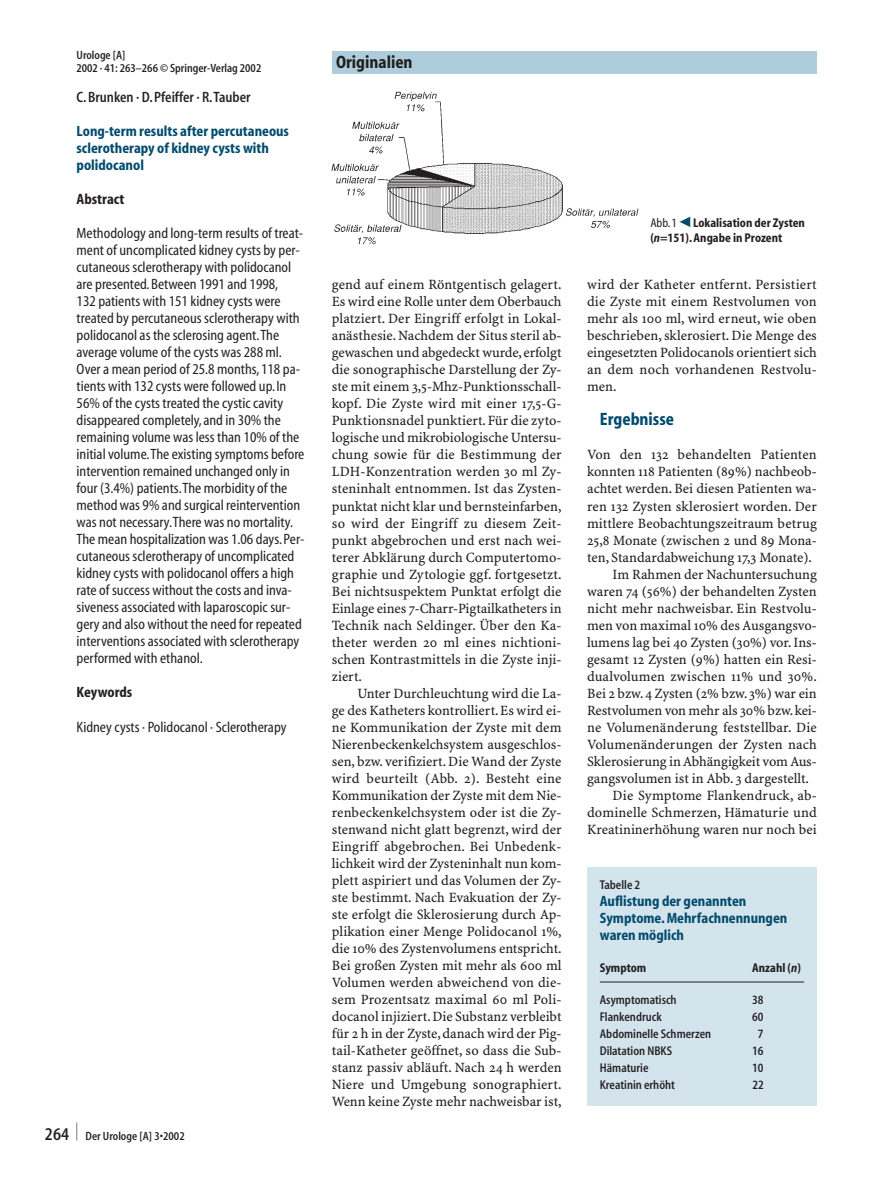
<style>
.page{position:relative;width:893px;height:1178px;background:#fff}
.page>*{position:absolute;margin:0;border:0;box-sizing:border-box;transform-origin:0 0}
.t1{font:700 condensed 18px "S Myriad";color:#231f20}
.t2{font:700 condensed 18px "S Myriad";color:#004b6c}
.t3{font:600 condensed 18px "S Myriad";color:#231f20;scale:.38 1}
.t4{font:condensed 15px/17px "S Myriad";color:#231f20}
.t5{font:700 condensed 15px/17px "S Myriad";color:#004b6c}
.t6{font:600 condensed 15px "S Myriad";color:#231f20}
.t7{font:700 condensed 15px "S Myriad";color:#231f20}
.t8{font:14.25px/17px "S Minion Plus";color:#231f20;text-align:justify}
.t9{font:600 condensed 12.75px "S Myriad";color:#231f20}
.t10{font:700 condensed 12.75px/15px "S Myriad";color:#231f20}
.t11{font:600 condensed 12px/12.8px "S Myriad";color:#231f20}
.s1{font-size:18px}
.s2{font-weight:400}
.s3{font-family:"Mathematical Pi Six";font-weight:400;font-stretch:normal;font-size:14.25px;color:#004b6c}
.s4{font-style:italic}
</style>
<div class="page">
<div style="left:332px;top:51px;width:484px;height:23px;background:#aecddc"></div>
<img style="left:332px;top:91px;width:306px;height:154px">
<div style="left:587px;top:867px;width:229px;height:239px;background:#d3e4ed"></div>
<hr style="left:600px;top:981px;width:204px;height:1px;background:#231f20">
<p class="t11" style="left:77px;top:50px;width:186px">Urologe [A]<br>2002 · 41: 263–266 © Springer-Verlag 2002</p>
<p class="t6" style="left:77px;top:91px;width:175px">C.Brunken · D.Pfeiffer · R.Tauber</p>
<p class="t5" style="left:77px;top:124px;width:214px">Long-term results after percutaneous sclerotherapy of kidney cysts with polidocanol</p>
<p class="t7" style="left:77px;top:193px;width:49px">Abstract</p>
<p class="t4" style="left:77px;top:224px;width:229px">Methodology and long-term results of treat&shy;ment of uncomplicated kidney cysts by per&shy;cutaneous sclerotherapy with polidocanol are presented.Between 1991 and 1998,<br>132 patients with 151 kidney cysts were treated by percutaneous sclerotherapy with polidocanol as the sclerosing agent.The average volume of the cysts was 288 ml.<br>Over a mean period of 25.8 months,118 pa&shy;tients with 132 cysts were followed up.In 56% of the cysts treated the cystic cavity disappeared completely,and in 30% the remaining volume was less than 10% of the initial volume.The existing symptoms before intervention remained unchanged only in four (3.4%) patients.The morbidity of the method was 9% and surgical reintervention was not necessary.There was no mortality.<br>The mean hospitalization was 1.06 days.Per&shy;cutaneous sclerotherapy of uncomplicated kidney cysts with polidocanol offers a high rate of success without the costs and inva&shy;siveness associated with laparoscopic sur&shy;gery and also without the need for repeated interventions associated with sclerotherapy performed with ethanol.</p>
<p class="t7" style="left:77px;top:686px;width:57px">Keywords</p>
<p class="t4" style="left:77px;top:718px;width:211px">Kidney cysts · Polidocanol · Sclerotherapy</p>
<p class="t3" style="left:76px;top:1123px;width:5px">|</p>
<p class="t11" style="left:45px;top:1130px;width:141px"><span class="s1">264</span> Der Urologe [A] 3•2002</p>
<p class="t1" style="left:336px;top:55px;width:78px">Originalien</p>
<p class="t8" style="left:332px;top:277px;width:231px">gend auf einem Röntgentisch gelagert.<br>Es wird eine Rolle unter dem Oberbauch platziert. Der Eingriff erfolgt in Lokal&shy;anästhesie. Nachdem der Situs steril ab&shy;gewaschen und abgedeckt wurde,erfolgt die sonographische Darstellung der Zy&shy;ste mit einem 3,5-Mhz-Punktionsschall&shy;kopf. Die Zyste wird mit einer 17,5-G-Punktionsnadel punktiert. Für die zyto&shy;logische und mikrobiologische Untersu&shy;chung sowie für die Bestimmung der LDH-Konzentration werden 30 ml Zy&shy;steninhalt entnommen. Ist das Zysten&shy;punktat nicht klar und bernsteinfarben, so wird der Eingriff zu diesem Zeit&shy;punkt abgebrochen und erst nach wei&shy;terer Abklärung durch Computertomo&shy;graphie und Zytologie ggf. fortgesetzt.<br>Bei nichtsuspektem Punktat erfolgt die Einlage eines 7-Charr-Pigtailkatheters in Technik nach Seldinger. Über den Ka&shy;theter werden 20 ml eines nichtioni&shy;schen Kontrastmittels in die Zyste inji&shy;ziert.</p>
<p class="t8" style="left:332px;top:685px;width:231px;text-indent:26px">Unter Durchleuchtung wird die La&shy;ge des Katheters kontrolliert. Es wird ei&shy;ne Kommunikation der Zyste mit dem Nierenbeckenkelchsystem ausgeschlos&shy;sen, bzw. verifiziert. Die Wand der Zyste wird beurteilt (Abb. 2). Besteht eine Kommunikation der Zyste mit dem Nie&shy;renbeckenkelchsystem oder ist die Zy&shy;stenwand nicht glatt begrenzt, wird der Eingriff abgebrochen. Bei Unbedenk&shy;lichkeit wird der Zysteninhalt nun kom&shy;plett aspiriert und das Volumen der Zy&shy;ste bestimmt. Nach Evakuation der Zy&shy;ste erfolgt die Sklerosierung durch Ap&shy;plikation einer Menge Polidocanol 1%, die 10% des Zystenvolumens entspricht.<br>Bei großen Zysten mit mehr als 600 ml Volumen werden abweichend von die&shy;sem Prozentsatz maximal 60 ml Poli&shy;docanol injiziert. Die Substanz verbleibt für 2 h in der Zyste, danach wird der Pig&shy;tail-Katheter geöffnet, so dass die Sub&shy;stanz passiv abläuft. Nach 24 h werden Niere und Umgebung sonographiert.<br>Wenn keine Zyste mehr nachweisbar ist,</p>
<p class="t10" style="left:650px;top:217px;width:156px"><span class="s2">Abb.1</span> <span class="s3">-</span> Lokalisation der Zysten (<span class="s4">n</span>=151). Angabe in Prozent</p>
<p class="t8" style="left:587px;top:277px;width:231px">wird der Katheter entfernt. Persistiert die Zyste mit einem Restvolumen von mehr als 100 ml, wird erneut, wie oben beschrieben, sklerosiert. Die Menge des eingesetzten Polidocanols orientiert sich an dem noch vorhandenen Restvolu&shy;men.</p>
<p class="t2" style="left:600px;top:412px;width:76px">Ergebnisse</p>
<p class="t8" style="left:587px;top:447px;width:231px">Von den 132 behandelten Patienten</p>
<p class="t8" style="left:587px;top:464px;width:231px">konnten 118 Patienten (89%) nachbeob-</p>
<p class="t8" style="left:587px;top:481px;width:231px">achtet werden. Bei diesen Patienten wa-</p>
<p class="t8" style="left:587px;top:498px;width:231px">ren 132 Zysten sklerosiert worden. Der</p>
<p class="t8" style="left:587px;top:515px;width:231px">mittlere Beobachtungszeitraum betrug</p>
<p class="t8" style="left:587px;top:532px;width:231px">25,8 Monate (zwischen 2 und 89 Mona-</p>
<p class="t8" style="left:587px;top:549px;width:226px">ten, Standardabweichung 17,3 Monate).</p>
<p class="t8" style="left:612px;top:566px;width:206px">Im Rahmen der Nachuntersuchung</p>
<p class="t8" style="left:587px;top:583px;width:231px">waren 74 (56%) der behandelten Zysten</p>
<p class="t8" style="left:587px;top:600px;width:231px">nicht mehr nachweisbar. Ein Restvolu-</p>
<p class="t8" style="left:587px;top:617px;width:231px">men von maximal 10% des Ausgangsvo-</p>
<p class="t8" style="left:587px;top:634px;width:231px">lumens lag bei 40 Zysten (30%) vor. Ins-</p>
<p class="t8" style="left:587px;top:651px;width:231px">gesamt 12 Zysten (9%) hatten ein Resi-</p>
<p class="t8" style="left:587px;top:668px;width:231px">dualvolumen zwischen 11% und 30%.</p>
<p class="t8" style="left:587px;top:685px;width:231px">Bei 2 bzw. 4 Zysten (2% bzw. 3%) war ein</p>
<p class="t8" style="left:587px;top:702px;width:231px">Restvolumen von mehr als 30% bzw. kei-</p>
<p class="t8" style="left:587px;top:719px;width:231px">ne Volumenänderung feststellbar. Die</p>
<p class="t8" style="left:587px;top:736px;width:231px">Volumenänderungen der Zysten nach</p>
<p class="t8" style="left:587px;top:753px;width:231px">Sklerosierung in Abhängigkeit vom Aus-</p>
<p class="t8" style="left:587px;top:770px;width:223px">gangsvolumen ist in Abb. 3 dargestellt.</p>
<p class="t8" style="left:612px;top:787px;width:206px">Die Symptome Flankendruck, ab-</p>
<p class="t8" style="left:587px;top:804px;width:231px">dominelle Schmerzen, Hämaturie und</p>
<p class="t8" style="left:587px;top:821px;width:231px">Kreatininerhöhung waren nur noch bei</p>
<p class="t9" style="left:600px;top:879px;width:42px">Tabelle 2</p>
<p class="t5" style="left:600px;top:893px;width:189px">Auflistung der genannten<br>Symptome. Mehrfachnennungen waren möglich</p>
<p class="t10" style="left:600px;top:961px;width:48px">Symptom</p>
<p class="t10" style="left:752px;top:961px;width:50px">Anzahl (<span class="s4">n</span>)</p>
<p class="t9" style="left:600px;top:994px;width:78px">Asymptomatisch</p>
<p class="t9" style="left:752px;top:994px;width:13px">38</p>
<p class="t9" style="left:600px;top:1011px;width:63px">Flankendruck</p>
<p class="t9" style="left:752px;top:1011px;width:13px">60</p>
<p class="t9" style="left:600px;top:1028px;width:113px">Abdominelle Schmerzen</p>
<p class="t9" style="left:758px;top:1028px;width:7px">7</p>
<p class="t9" style="left:600px;top:1045px;width:74px">Dilatation NBKS</p>
<p class="t9" style="left:752px;top:1045px;width:13px">16</p>
<p class="t9" style="left:600px;top:1062px;width:50px">Hämaturie</p>
<p class="t9" style="left:752px;top:1062px;width:13px">10</p>
<p class="t9" style="left:600px;top:1079px;width:77px">Kreatinin erhöht</p>
<p class="t9" style="left:752px;top:1079px;width:13px">22</p>
</div>
